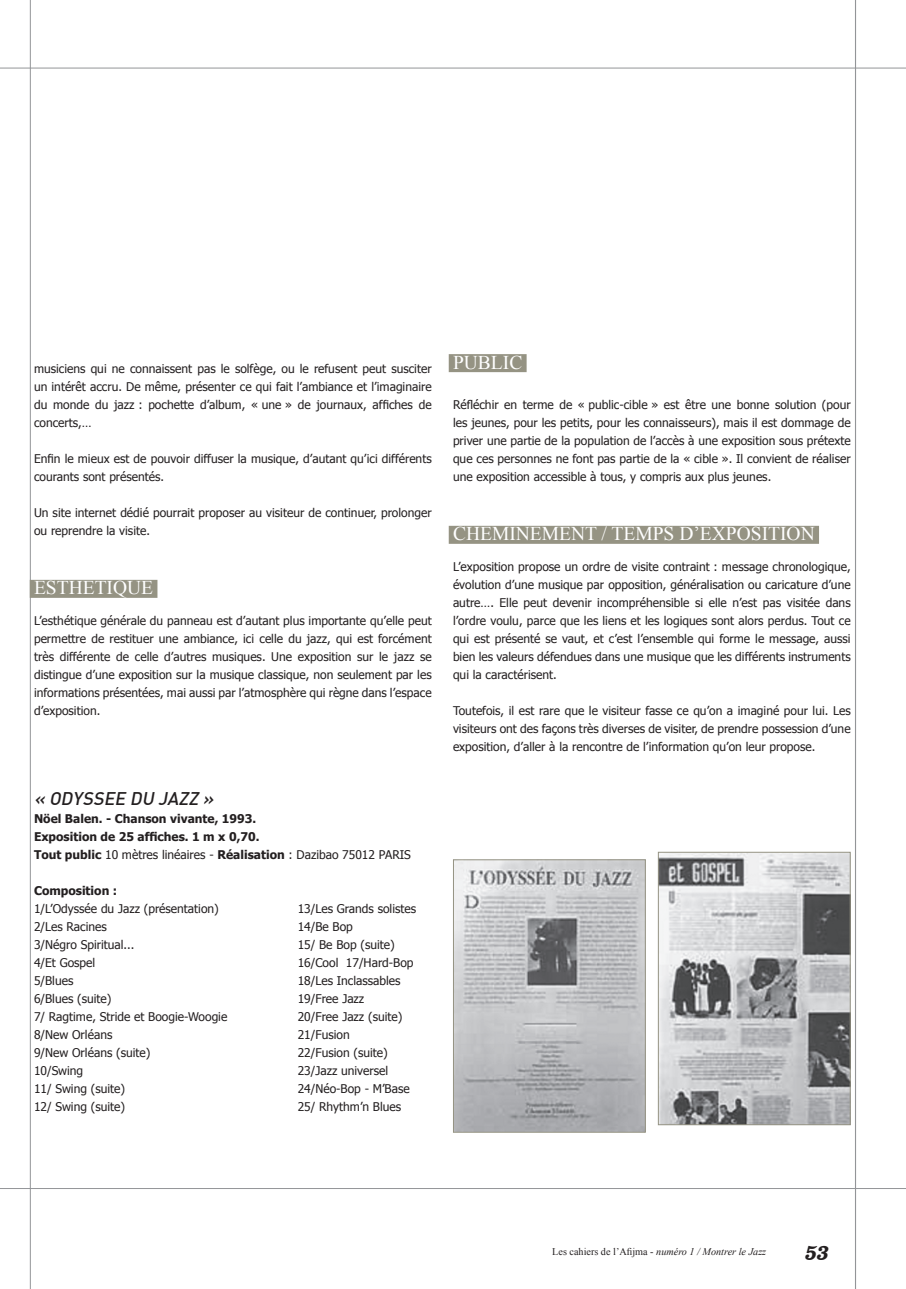
<style>
.page{position:relative;width:906px;height:1289px;background:#fff}
.page>*{position:absolute;margin:0;border:0;box-sizing:border-box;transform-origin:0 0}
.t1{font:italic 21px "Clarendon";color:#231f20}
.t2{font:19.5px "Times New Roman";color:#fff}
.t3{font:italic 500 18px "DIN";color:#231f20}
.t4{font:12px/18px "Tahoma";color:#231f20;text-align:justify}
.t5{font:700 12px/18px "Tahoma";color:#231f20}
.t6{font:10.2px "Times New Roman";color:#231f20}
.s1{font-weight:400}
.s2{font-style:italic}
</style>
<div class="page">
<hr style="left:0;top:68px;width:906px;height:1px;background:#939598">
<hr style="left:0;top:1188px;width:906px;height:1px;background:#939598">
<hr style="left:855px;top:0;width:1px;height:1288px;background:#939598">
<hr style="left:30px;top:0;width:1px;height:1288px;background:#939598">
<img style="left:455px;top:861px;width:189px;height:269px">
<div style="left:453px;top:859px;width:193px;height:273px;border:1px solid #959383"></div>
<img style="left:660px;top:853px;width:188px;height:270px">
<div style="left:658px;top:851px;width:192px;height:274px;border:1px solid #959383"></div>
<div style="left:30px;top:580px;width:127px;height:18px;background:#959383"></div>
<div style="left:449px;top:354px;width:77px;height:18px;background:#959383"></div>
<div style="left:449px;top:526px;width:370px;height:18px;background:#959383"></div>
<p class="t4" style="left:34px;top:359px;width:399px">musiciens qui ne connaissent pas le solfège, ou le refusent peut susciter un intérêt accru. De même, présenter ce qui fait l’ambiance et l’imaginaire du monde du jazz : pochette d’album, « une » de journaux, affiches de concerts,…</p>
<p class="t4" style="left:34px;top:449px;width:399px">Enfin le mieux est de pouvoir diffuser la musique, d’autant qu’ici différents courants sont présentés.</p>
<p class="t4" style="left:34px;top:503px;width:399px">Un site internet dédié pourrait proposer au visiteur de continuer, prolonger ou reprendre la visite.</p>
<h2 class="t2" style="left:34px;top:575px;width:121px">ESTHETIQUE</h2>
<p class="t4" style="left:34px;top:611px;width:399px">L’esthétique générale du panneau est d’autant plus importante qu’elle peut permettre de restituer une ambiance, ici celle du jazz, qui est forcément très différente de celle d’autres musiques. Une exposition sur le jazz se distingue d’une exposition sur la musique classique, non seulement par les informations présentées, mai aussi par l’atmosphère qui règne dans l’espace d’exposition.</p>
<h3 class="t3" style="left:34px;top:787px;width:185px">« ODYSSEE DU JAZZ »</h3>
<p class="t5" style="left:34px;top:809px;width:378px">Nöel Balen. - Chanson vivante, 1993.<br>Exposition de 25 affiches. 1 m x 0,70.<br>Tout public <span class="s1">10 mètres linéaires -</span> Réalisation <span class="s1">: Dazibao 75012 PARIS</span></p>
<p class="t5" style="left:34px;top:881px;width:85px">Composition :</p>
<p class="t4" style="left:34px;top:899px;width:195px;text-align:left">1/L’Odyssée du Jazz (présentation)<br>2/Les Racines<br>3/Négro Spiritual...<br>4/Et Gospel<br>5/Blues<br>6/Blues (suite)<br>7/ Ragtime, Stride et Boogie-Woogie<br>8/New Orléans<br>9/New Orléans (suite)<br>10/Swing<br>11/ Swing (suite)<br>12/ Swing (suite)</p>
<p class="t4" style="left:298px;top:899px;width:120px;text-align:left">13/Les Grands solistes<br>14/Be Bop<br>15/ Be Bop (suite)<br>16/Cool 17/Hard-Bop<br>18/Les Inclassables<br>19/Free Jazz<br>20/Free Jazz (suite)<br>21/Fusion<br>22/Fusion (suite)<br>23/Jazz universel<br>24/Néo-Bop - M’Base<br>25/ Rhythm’n Blues</p>
<h2 class="t2" style="left:453px;top:349px;width:71px">PUBLIC</h2>
<p class="t4" style="left:453px;top:395px;width:399px">Réfléchir en terme de « public-cible » est être une bonne solution (pour les jeunes, pour les petits, pour les connaisseurs), mais il est dommage de priver une partie de la population de l’accès à une exposition sous prétexte que ces personnes ne font pas partie de la « cible ». Il convient de réaliser une exposition accessible à tous, y compris aux plus jeunes.</p>
<h2 class="t2" style="left:453px;top:521px;width:363px">CHEMINEMENT / TEMPS D’EXPOSITION</h2>
<p class="t4" style="left:453px;top:557px;width:399px">L’exposition propose un ordre de visite contraint : message chronologique, évolution d’une musique par opposition, généralisation ou caricature d’une autre…. Elle peut devenir incompréhensible si elle n’est pas visitée dans l’ordre voulu, parce que les liens et les logiques sont alors perdus. Tout ce qui est présenté se vaut, et c’est l’ensemble qui forme le message, aussi bien les valeurs défendues dans une musique que les différents instruments qui la caractérisent.</p>
<p class="t4" style="left:453px;top:701px;width:399px">Toutefois, il est rare que le visiteur fasse ce qu’on a imaginé pour lui. Les visiteurs ont des façons très diverses de visiter, de prendre possession d’une exposition, d’aller à la rencontre de l’information qu’on leur propose.</p>
<p class="t6" style="left:552px;top:1244px;width:215px">Les cahiers de l’Afijma - <span class="s2">numéro 1 / Montrer le Jazz</span></p>
<h1 class="t1" style="left:803px;top:1240px;width:30px">53</h1>
</div>
